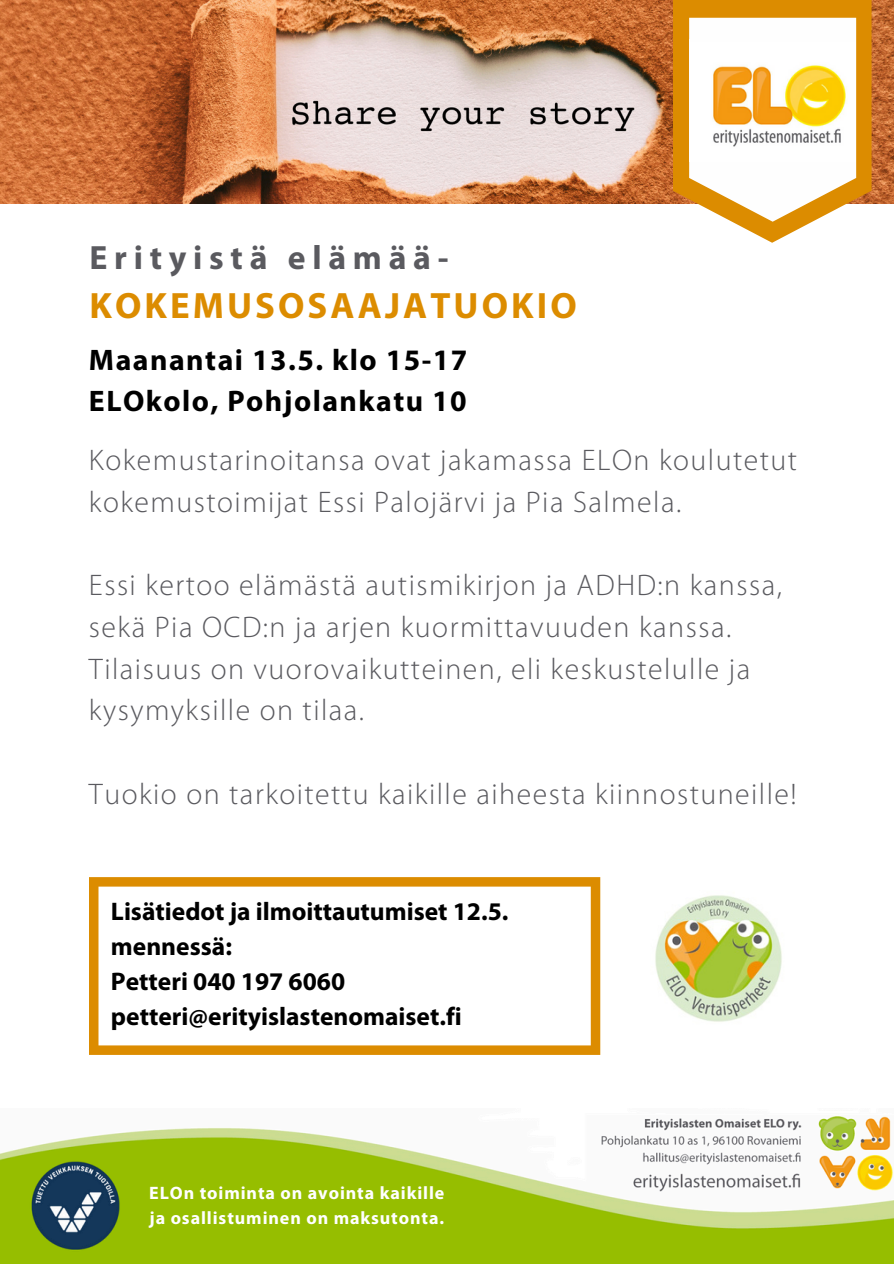
<style>
.page{position:relative;width:894px;height:1264px;background:#fff}
.page>*{position:absolute;margin:0;border:0;box-sizing:border-box;transform-origin:0 0}
.t1{font:700 36.75px "Myriad Pro";letter-spacing:.085em;color:#dc8c00}
.t2{font:700 33.75px "Myriad Pro";letter-spacing:.2em;color:#5a5a5f}
.t3{font:300 29.85px/41.7px "Myriad Pro";letter-spacing:.05em;color:#5a5a5f}
.t4{font:700 29.85px/41.7px "Myriad Pro";letter-spacing:.05em;color:#000}
.t5{font:700 25.5px/34.8px "Myriad Pro";color:#000}
.t6{font:700 18px "Myriad Pro";letter-spacing:.05em;color:#fff}
</style>
<div class="page">
<img style="left:0;top:0;width:893px;height:203px">
<svg style="left:672px;top:0;width:199px;height:243px;fill:#dc8c00"></svg>
<img style="left:0;top:1116px;width:893px;height:147px">
<svg style="left:689px;top:18px;width:166px;height:204px"></svg>
<div style="left:709px;top:57px;width:126px;height:125px;background:#fefefe;border-radius:50%"></div>
<img style="left:689px;top:40px;width:166px;height:121px">
<svg style="left:89px;top:877px;width:511px;height:177px"></svg>
<img style="left:655px;top:895px;width:127px;height:127px">
<h4 class="t2" style="left:89px;top:244px;width:360px">Erityistä elämää-</h4>
<p class="t1" style="left:89px;top:290px;width:489px">KOKEMUSOSAAJATUOKIO</p>
<h5 class="t4" style="left:89px;top:341px;width:380px">Maanantai 13.5. klo 15-17<br>ELOkolo, Pohjolankatu 10</h5>
<h2 class="t3" style="left:89px;top:442px;width:709px">Kokemustarinoitansa ovat jakamassa ELOn koulutetut kokemustoimijat Essi Palojärvi ja Pia Salmela.</h2>
<h1 class="t3" style="left:89px;top:567px;width:694px">Essi kertoo elämästä autismikirjon ja ADHD:n kanssa, sekä Pia OCD:n ja arjen kuormittavuuden kanssa.<br>Tilaisuus on vuorovaikutteinen, eli keskustelulle ja kysymyksille on tilaa.</h1>
<h3 class="t3" style="left:89px;top:775px;width:709px">Tuokio on tarkoitettu kaikille aiheesta kiinnostuneille!</h3>
<p class="t5" style="left:111px;top:896px;width:399px">Lisätiedot ja ilmoittautumiset 12.5. mennessä:<br>Petteri 040 197 6060 petteri@erityislastenomaiset.fi</p>
<p class="t6" style="left:149px;top:1185px;width:296px">ELOn toiminta on avointa kaikille</p>
<p class="t6" style="left:149px;top:1209px;width:296px">ja osallistuminen on maksutonta.</p>
</div>
